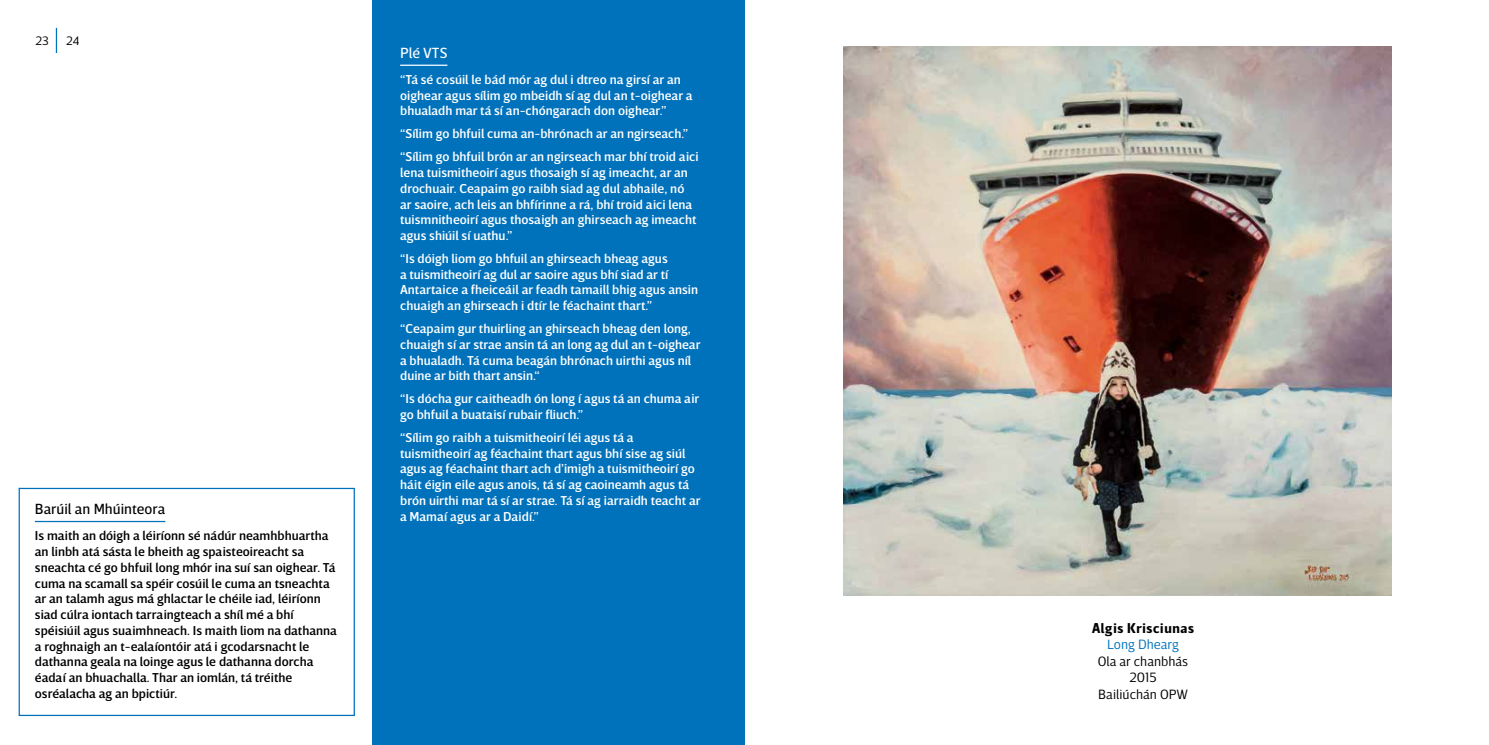
<style>
.page{position:relative;width:1489px;height:745px;background:#fff}
.page>*{position:absolute;margin:0;border:0;box-sizing:border-box;transform-origin:0 0}
.t1{font:15px "Breve Sans Text";color:#000}
.t2{font:15px "Breve Sans Text";color:#fff}
.t3{font:300 13.75px/16.5px "Breve Sans Text";color:#000;text-align:center}
.t4{font:700 13.75px "Breve Sans Title";letter-spacing:.05em;color:#000}
.t5{font:300 13.75px "Breve Sans Text";color:#0072bc}
.t6{font:500 13.12px/15.8px "Breve Sans Text";color:#fff}
.t7{font:500 13.12px/15.8px "Breve Sans Text";color:#000}
.t8{font:300 12.5px "Breve Sans Text";color:#000}
</style>
<div class="page">
<div style="left:372px;top:0;width:372px;height:744px;background:#0072bc"></div>
<hr style="left:400px;top:65px;width:47px;height:1px;background:#fff">
<svg style="left:18px;top:487px;width:337px;height:229px"></svg>
<svg style="left:56px;top:28px;width:1px;height:25px"></svg>
<img style="left:843px;top:46px;width:548px;height:548px">
<p class="t8" style="left:35px;top:33px;width:15px">23</p>
<p class="t8" style="left:66px;top:33px;width:15px">24</p>
<p class="t1" style="left:35px;top:500px;width:132px">Barúil an Mhúinteora</p>
<p class="t7" style="left:35px;top:527px;width:303px">Is maith an dóigh a léiríonn sé nádúr neamhbhuartha an linbh atá sásta le bheith ag spaisteoireacht sa sneachta cé go bhfuil long mhór ina suí san oighear. Tá cuma na scamall sa spéir cosúil le cuma an tsneachta ar an talamh agus má ghlactar le chéile iad, léiríonn siad cúlra iontach tarraingteach a shíl mé a bhí spéisiúil agus suaimhneach. Is maith liom na dathanna a roghnaigh an t-ealaíontóir atá i gcodarsnacht le dathanna geala na loinge agus le dathanna dorcha éadaí an bhuachalla. Thar an iomlán, tá tréithe osréalacha ag an bpictiúr.</p>
<p class="t2" style="left:400px;top:44px;width:49px">Plé VTS</p>
<p class="t6" style="left:400px;top:72px;width:294px">“Tá sé cosúil le bád mór ag dul i dtreo na girsí ar an oighear agus sílim go mbeidh sí ag dul an t-oighear a bhualadh mar tá sí an-chóngarach don oighear.”</p>
<p class="t6" style="left:400px;top:123px;width:300px;line-height:22.9px">“Sílim go bhfuil cuma an-bhrónach ar an ngirseach.” “Sílim go bhfuil brón ar an ngirseach mar bhí troid aici</p>
<p class="t6" style="left:400px;top:165px;width:298px">lena tuismitheoirí agus thosaigh sí ag imeacht, ar an drochuair. Ceapaim go raibh siad ag dul abhaile, nó ar saoire, ach leis an bhfírinne a rá, bhí troid aici lena tuismnitheoirí agus thosaigh an ghirseach ag imeacht agus shiúil sí uathu.”</p>
<p class="t6" style="left:400px;top:251px;width:299px">“Is dóigh liom go bhfuil an ghirseach bheag agus<br>a tuismitheoirí ag dul ar saoire agus bhí siad ar tí Antartaice a fheiceáil ar feadh tamaill bhig agus ansin chuaigh an ghirseach i dtír le féachaint thart.”</p>
<p class="t6" style="left:400px;top:321px;width:302px">“Ceapaim gur thuirling an ghirseach bheag den long, chuaigh sí ar strae ansin tá an long ag dul an t-oighear a bhualadh. Tá cuma beagán bhrónach uirthi agus níl duine ar bith thart ansin.“</p>
<p class="t6" style="left:400px;top:391px;width:301px">“Is dócha gur caitheadh ón long í agus tá an chuma air go bhfuil a buataisí rubair fliuch.”</p>
<p class="t6" style="left:400px;top:429px;width:302px">“Sílim go raibh a tuismitheoirí léi agus tá a tuismitheoirí ag féachaint thart agus bhí sise ag siúl agus ag féachaint thart ach d’imigh a tuismitheoirí go háit éigin eile agus anois, tá sí ag caoineamh agus tá brón uirthi mar tá sí ar strae. Tá sí ag iarraidh teacht ar a Mamaí agus ar a Daidí.”</p>
<p class="t4" style="left:1091px;top:619px;width:103px">Algis Krisciunas</p>
<p class="t5" style="left:1106px;top:636px;width:73px">Long Dhearg</p>
<p class="t3" style="left:1097px;top:652px;width:92px">Ola ar chanbhás<br>2015<br>Bailiúchán OPW</p>
</div>
